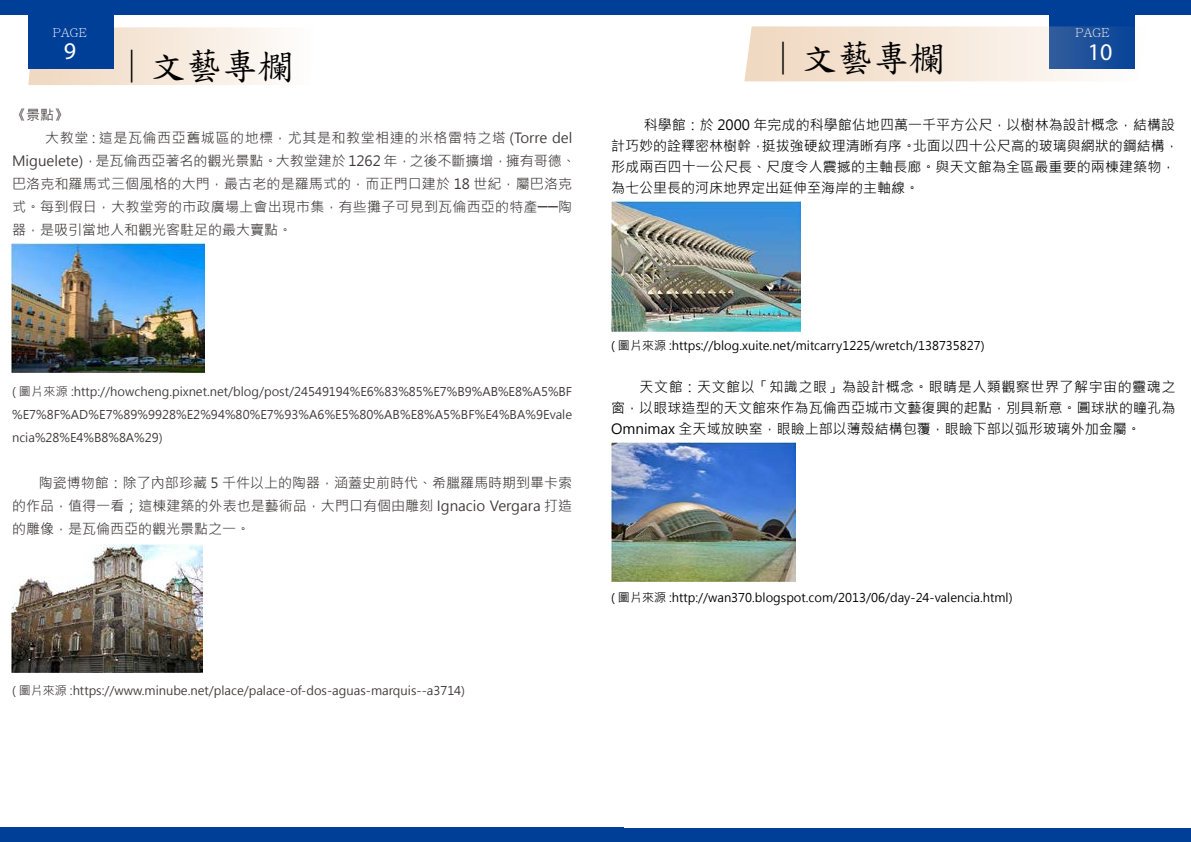
<style>
.page{position:relative;width:1191px;height:842px;background:#fff}
.page>*{position:absolute;margin:0;border:0;box-sizing:border-box;transform-origin:0 0}
.t1{font:36px "DF Kai Shu SB Estd BF";color:#000}
.t2{font:24px "Myriad Pro";color:#fff}
.t3{font:14px/21px "Microsoft Jheng Hei";color:#000}
.t4{font:14px/23px "Microsoft Jheng Hei";letter-spacing:.005em;color:#3e3a39;text-align:justify}
.t5{font:14px "Microsoft Jheng Hei";letter-spacing:.04em;color:#3e3a39}
.t6{font:12px/23px "Microsoft Jheng Hei";color:#3e3a39;text-align:justify}
.t7{font:12px "Microsoft Jheng Hei";color:#000}
.t8{font:300 12px "Adobe Ming Std";color:#fff}
</style>
<div class="page">
<div style="left:1049px;top:12px;width:85px;height:57px;background:#003f98"></div>
<div style="left:0;top:0;width:624px;height:14px;background:#003f98"></div>
<svg style="left:28px;top:27px;width:249px;height:58px;background:#f5e9dd"></svg>
<div style="left:28px;top:12px;width:85px;height:57px;background:#003f98"></div>
<div style="left:0;top:828px;width:624px;height:14px;background:#003f98"></div>
<svg style="left:744px;top:26px;width:391px;height:55px;background:#d0cccd"></svg>
<div style="left:595px;top:0;width:596px;height:14px;background:#003f98"></div>
<div style="left:595px;top:828px;width:596px;height:14px;background:#003f98"></div>
<img style="left:11px;top:244px;width:193px;height:129px">
<img style="left:11px;top:544px;width:191px;height:129px">
<img style="left:611px;top:201px;width:189px;height:130px">
<img style="left:611px;top:442px;width:184px;height:139px">
<p class="t8" style="left:53px;top:26px;width:36px">PAGE</p>
<p class="t8" style="left:56px;top:26px;width:36px">PAGE</p>
<p class="t8" style="left:1075px;top:26px;width:36px">PAGE</p>
<h2 class="t2" style="left:64px;top:37px;width:14px">9</h2>
<h1 class="t1" style="left:123px;top:48px;width:172px">| 文藝專欄</h1>
<h1 class="t1" style="left:774px;top:40px;width:172px">| 文藝專欄</h1>
<h2 class="t2" style="left:1087px;top:37px;width:26px">10</h2>
<p class="t4" style="left:12px;top:104px;width:58px">《景點》</p>
<p class="t5" style="left:45px;top:129px;width:528px">大教堂 : 這是瓦倫西亞舊城區的地標，尤其是和教堂相連的米格雷特之塔 (Torre del</p>
<p class="t4" style="left:12px;top:150px;width:565px">Miguelete)，是瓦倫西亞著名的觀光景點。大教堂建於 1262 年，之後不斷擴增，擁有哥德、</p>
<p class="t4" style="left:12px;top:173px;width:561px">巴洛克和羅馬式三個風格的大門，最古老的是羅馬式的，而正門口建於 18 世紀，屬巴洛克</p>
<p class="t4" style="left:12px;top:196px;width:561px">式。每到假日，大教堂旁的市政廣場上會出現市集，有些攤子可見到瓦倫西亞的特產──陶</p>
<p class="t4" style="left:12px;top:219px;width:282px">器，是吸引當地人和觀光客駐足的最大賣點。</p>
<p class="t3" style="left:611px;top:114px;width:569px;text-indent:33px">科學館：於 2000 年完成的科學館佔地四萬一千平方公尺，以樹林為設計概念，結構設計巧妙的詮釋密林樹幹，挺拔強硬紋理清晰有序。北面以四十公尺高的玻璃與網狀的鋼結構，形成兩百四十一公尺長、尺度令人震撼的主軸長廊。與天文館為全區最重要的兩棟建築物，為七公里長的河床地界定出延伸至海岸的主軸線。</p>
<p class="t6" style="left:12px;top:380px;width:562px">( 圖片來源 :http://howcheng.pixnet.net/blog/post/24549194%E6%83%85%E7%B9%AB%E8%A5%BF %E7%8F%AD%E7%89%9928%E2%94%80%E7%93%A6%E5%80%AB%E8%A5%BF%E4%BA%9Evale ncia%28%E4%B8%8A%29)</p>
<p class="t4" style="left:12px;top:472px;width:561px;text-indent:27px">陶瓷博物館：除了內部珍藏 5 千件以上的陶器，涵蓋史前時代、希臘羅馬時期到畢卡索的作品，值得一看；這棟建築的外表也是藝術品，大門口有個由雕刻 Ignacio Vergara 打造的雕像，是瓦倫西亞的觀光景點之一。</p>
<p class="t6" style="left:12px;top:679px;width:454px">( 圖片來源 :https://www.minube.net/place/palace-of-dos-aguas-marquis--a3714)</p>
<p class="t7" style="left:611px;top:338px;width:375px">( 圖片來源 :https://blog.xuite.net/mitcarry1225/wretch/138735827)</p>
<p class="t3" style="left:611px;top:377px;width:566px;text-align:justify;text-indent:28px">天文館：天文館以「知識之眼」為設計概念。眼睛是人類觀察世界了解宇宙的靈魂之窗，以眼球造型的天文館來作為瓦倫西亞城市文藝復興的起點，別具新意。圓球狀的瞳孔為Omnimax 全天域放映室，眼瞼上部以薄殼結構包覆，眼瞼下部以弧形玻璃外加金屬。</p>
<p class="t7" style="left:611px;top:590px;width:403px">( 圖片來源 :http://wan370.blogspot.com/2013/06/day-24-valencia.html)</p>
</div>
